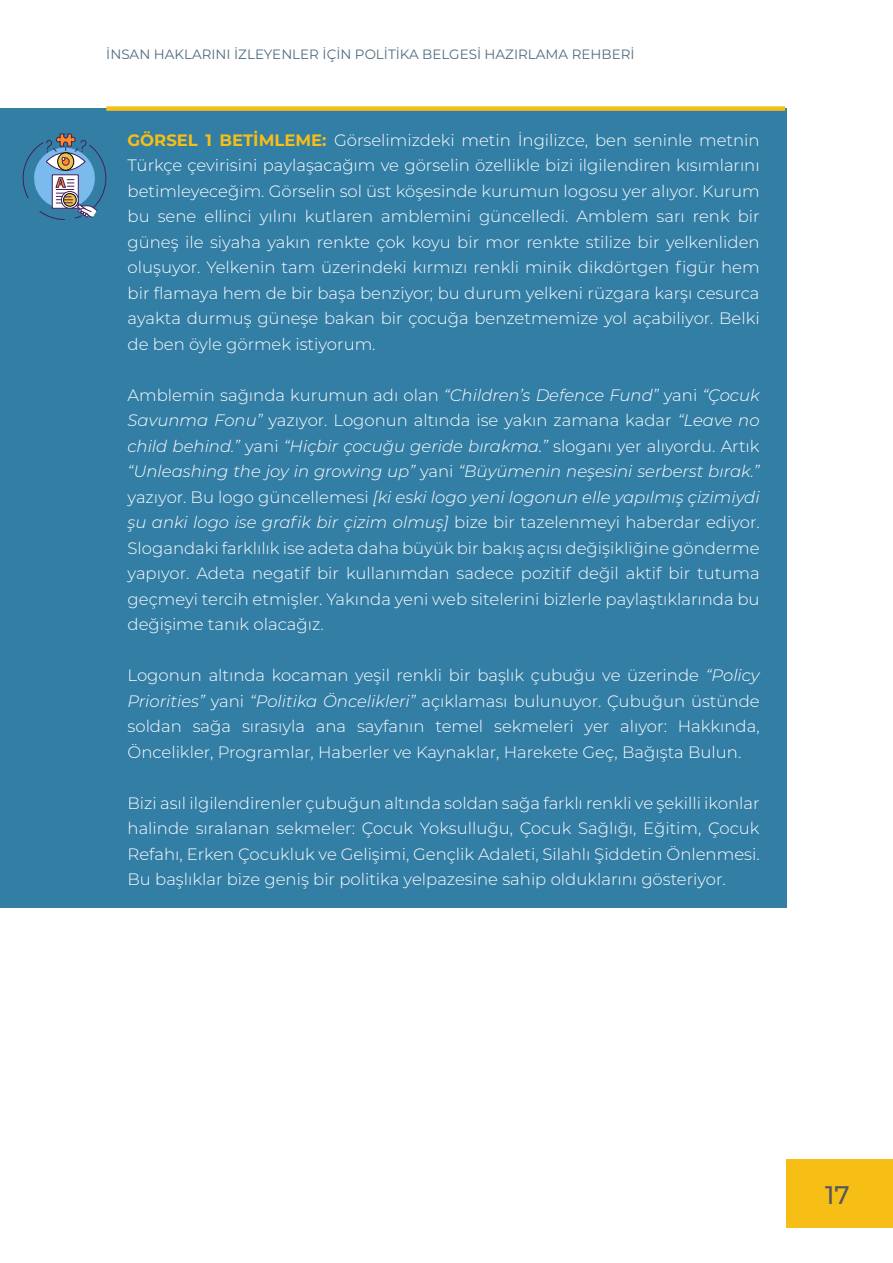
<style>
.page{position:relative;width:893px;height:1263px;background:#fff}
.page>*{position:absolute;margin:0;border:0;box-sizing:border-box;transform-origin:0 0}
.t1{font:500 25.5px "Montserrat";color:#57585a}
.table_text_inside_11_pt{font:300 16.5px/25.5px "Montserrat";color:#fff;text-align:justify}
.t2{font:13.5px "Montserrat";color:#4f6b7e}
.s1{font-weight:700;color:#f7bf15}
.s2{font-style:italic}
</style>
<div class="page">
<div style="left:787px;top:1159px;width:106px;height:68px;background:#f7bf15"></div>
<div style="left:0;top:109px;width:787px;height:799px;background:#337ea5"></div>
<div style="left:106px;top:106px;width:679px;height:5px;background:#f7bf15"></div>
<svg style="left:22px;top:133px;width:85px;height:87px"></svg>
<p class="t2" style="left:106px;top:45px;width:530px">İNSAN HAKLARINI İZLEYENLER İÇİN POLİTİKA BELGESİ HAZIRLAMA REHBERİ</p>
<p class="table_text_inside_11_pt" style="left:128px;top:127px;width:634px"><span class="s1">GÖRSEL 1 BETİMLEME:</span> Görselimizdeki metin İngilizce, ben seninle metnin Türkçe çevirisini paylaşacağım ve görselin özellikle bizi ilgilendiren kısımlarını betimleyeceğim. Görselin sol üst köşesinde kurumun logosu yer alıyor. Kurum bu sene ellinci yılını kutlaren amblemini güncelledi. Amblem sarı renk bir güneş ile siyaha yakın renkte çok koyu bir mor renkte stilize bir yelkenliden oluşuyor. Yelkenin tam üzerindeki kırmızı renkli minik dikdörtgen figür hem bir flamaya hem de bir başa benziyor; bu durum yelkeni rüzgara karşı cesurca ayakta durmuş güneşe bakan bir çocuğa benzetmemize yol açabiliyor. Belki de ben öyle görmek istiyorum.</p>
<p class="table_text_inside_11_pt" style="left:128px;top:382px;width:634px">Amblemin sağında kurumun adı olan <span class="s2">“Children’s Defence Fund”</span> yani <span class="s2">“Çocuk Savunma Fonu”</span> yazıyor. Logonun altında ise yakın zamana kadar <span class="s2">“Leave no child behind.”</span> yani <span class="s2">“Hiçbir çocuğu geride bırakma.”</span> sloganı yer alıyordu. Artık <span class="s2">“Unleashing the joy in growing up”</span> yani <span class="s2">“Büyümenin neşesini serberst bırak.” </span>yazıyor. Bu logo güncellemesi <span class="s2">[ki eski logo yeni logonun elle yapılmış çizimiydi şu anki logo ise grafik bir çizim olmuş]</span> bize bir tazelenmeyi haberdar ediyor.<br>Slogandaki farklılık ise adeta daha büyük bir bakış açısı değişikliğine gönderme yapıyor. Adeta negatif bir kullanımdan sadece pozitif değil aktif bir tutuma geçmeyi tercih etmişler. Yakında yeni web sitelerini bizlerle paylaştıklarında bu değişime tanık olacağız.</p>
<p class="table_text_inside_11_pt" style="left:128px;top:662px;width:634px">Logonun altında kocaman yeşil renkli bir başlık çubuğu ve üzerinde <span class="s2">“Policy Priorities”</span> yani <span class="s2">“Politika Öncelikleri”</span> açıklaması bulunuyor. Çubuğun üstünde soldan sağa sırasıyla ana sayfanın temel sekmeleri yer alıyor: Hakkında, Öncelikler, Programlar, Haberler ve Kaynaklar, Harekete Geç, Bağışta Bulun.</p>
<p class="table_text_inside_11_pt" style="left:128px;top:790px;width:634px">Bizi asıl ilgilendirenler çubuğun altında soldan sağa farklı renkli ve şekilli ikonlar halinde sıralanan sekmeler: Çocuk Yoksulluğu, Çocuk Sağlığı, Eğitim, Çocuk Refahı, Erken Çocukluk ve Gelişimi, Gençlik Adaleti, Silahlı Şiddetin Önlenmesi.<br>Bu başlıklar bize geniş bir politika yelpazesine sahip olduklarını gösteriyor.</p>
<h1 class="t1" style="left:825px;top:1177px;width:26px">17</h1>
</div>
